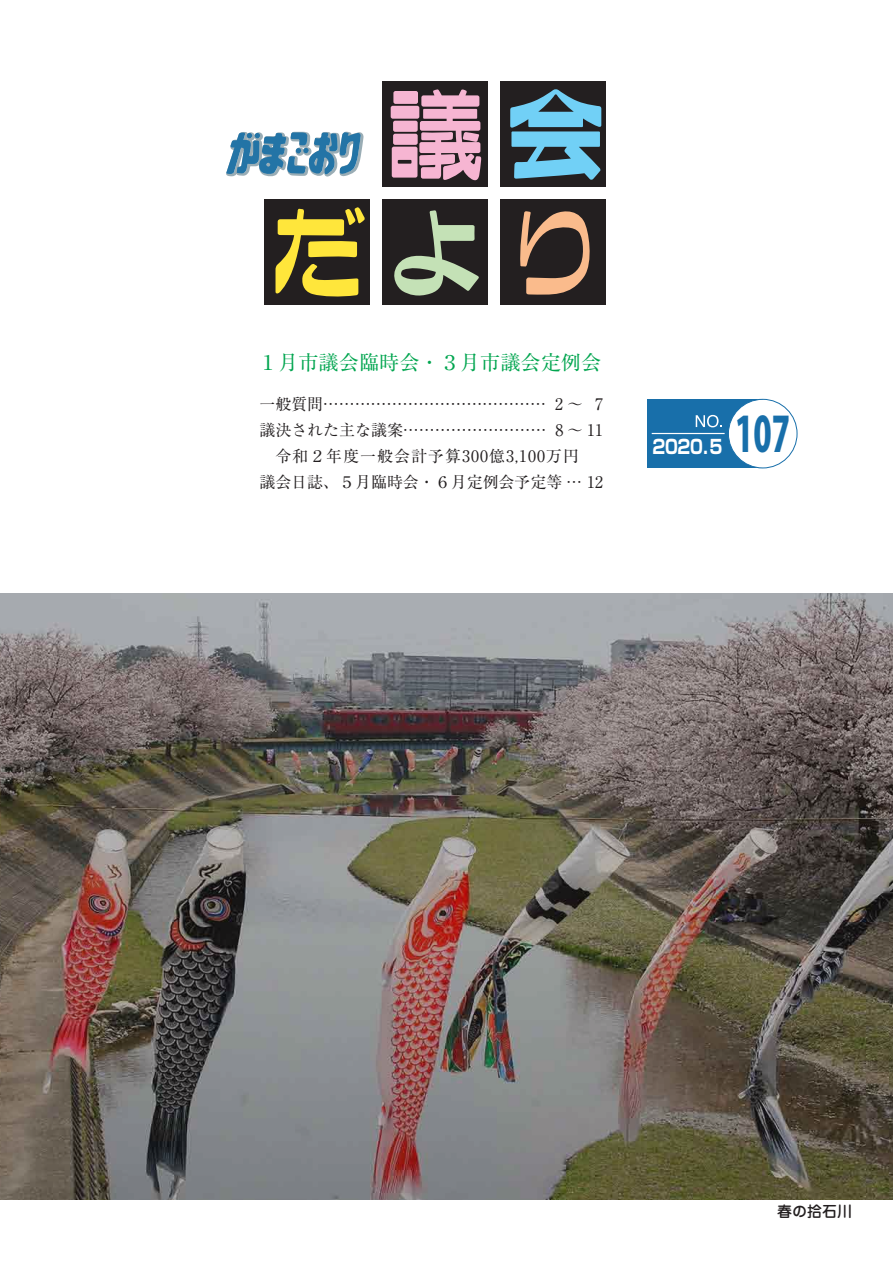
<style>
.page{position:relative;width:893px;height:1263px;background:#fff}
.page>*{position:absolute;margin:0;border:0;box-sizing:border-box;transform-origin:0 0}
.t1{font:800 47.85px "Koz Go Pro";color:#186faa;scale:.66 1}
.t2{font:20.25px "Ryumin Pro";color:#00a54f}
.t3{font:700 19.2px "Shin Go Pro";color:#fff;scale:.82 1}
.t4{font:15.9px/26px "Ryumin Pro";color:#231f20;text-align:center}
.t5{font:500 15px "Jun 34 Pro";color:#231f20}
</style>
<div class="page">
<div style="left:382px;top:81px;width:106px;height:106px;background:#231f20"></div>
<div style="left:501px;top:81px;width:105px;height:106px;background:#231f20"></div>
<div style="left:382px;top:200px;width:106px;height:105px;background:#231f20"></div>
<div style="left:264px;top:200px;width:105px;height:105px;background:#231f20"></div>
<div style="left:501px;top:200px;width:105px;height:105px;background:#231f20"></div>
<div style="left:391px;top:106px;width:28px;height:13px;background:#f6b5d2;border-radius:2px"></div>
<svg style="left:392px;top:89px;width:89px;height:92px"></svg>
<svg style="left:510px;top:89px;width:91px;height:91px"></svg>
<svg style="left:275px;top:207px;width:90px;height:90px"></svg>
<svg style="left:394px;top:210px;width:85px;height:86px"></svg>
<svg style="left:520px;top:211px;width:70px;height:84px"></svg>
<svg style="left:226px;top:131px;width:137px;height:46px"></svg>
<div style="left:647px;top:399px;width:116px;height:69px;background:#186faa"></div>
<div style="left:728px;top:399px;width:69px;height:69px;background:#fff;border-radius:50%"></div>
<div style="left:728px;top:399px;width:69px;height:69px;border:1px solid #186faa;border-radius:50%"></div>
<hr style="left:652px;top:433px;width:73px;height:1px;background:#fff">
<svg style="left:696px;top:415px;width:26px;height:12px"></svg>
<img style="left:0;top:593px;width:893px;height:606px">
<p class="t2" style="left:258px;top:346px;width:345px">１月市議会臨時会・３月市議会定例会</p>
<p class="t4" style="left:259px;top:390px;width:345px">一般質問…………………………………… 2 ～ 7議決された主な議案……………………… 8 ～ 11令和２年度一般会計予算300億3,100万円<br>議会日誌、５月臨時会・６月定例会予定等 … 12</p>
<p class="t3" style="left:652px;top:431px;width:89px">2020.５</p>
<h1 class="t1" style="left:735px;top:403px;width:85px">107</h1>
<p class="t5" style="left:777px;top:1199px;width:76px">春の拾石川</p>
</div>
